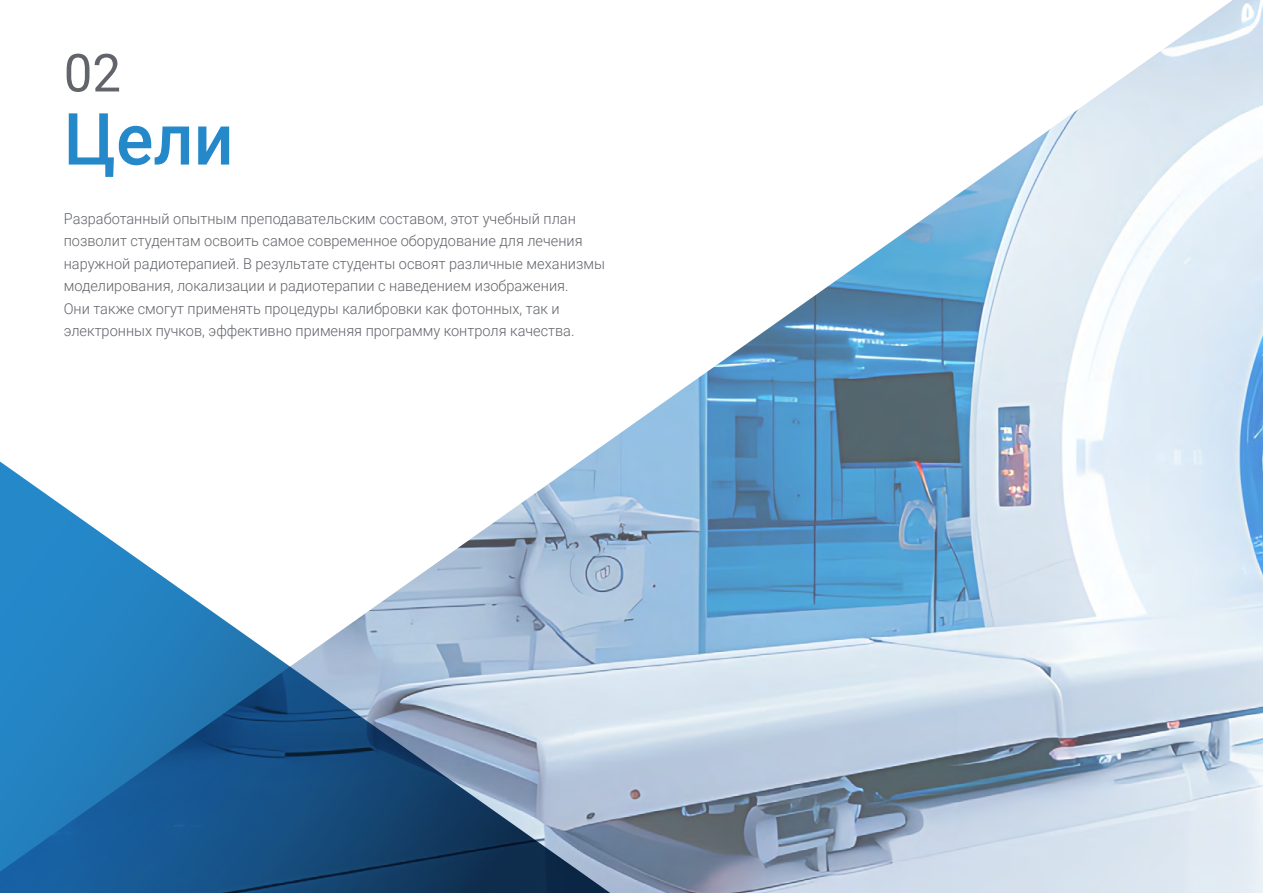
<style>
.page{position:relative;width:1263px;height:893px;background:#fff}
.page>*{position:absolute;margin:0;border:0;box-sizing:border-box;transform-origin:0 0}
.t1{font:500 72px "Roboto";color:#2488c9}
.t2{font:52.5px "Roboto";color:#61646a}
.t3{font:300 15px/22.5px "Roboto";color:#61646a}
</style>
<div class="page">
<img style="left:602px;top:0;width:661px;height:893px">
<svg style="left:0;top:446px;width:640px;height:447px"></svg>
<h2 class="t2" style="left:64px;top:36px;width:59px">02</h2>
<h1 class="t1" style="left:64px;top:89px;width:171px">Цели</h1>
<p class="t3" style="left:64px;top:207px;width:543px">Разработанный опытным преподавательским составом, этот учебный план позволит студентам освоить самое современное оборудование для лечения наружной радиотерапией. В результате студенты освоят различные механизмы моделирования, локализации и радиотерапии с наведением изображения.<br>Они также смогут применять процедуры калибровки как фотонных, так и электронных пучков, эффективно применяя программу контроля качества.</p>
</div>
